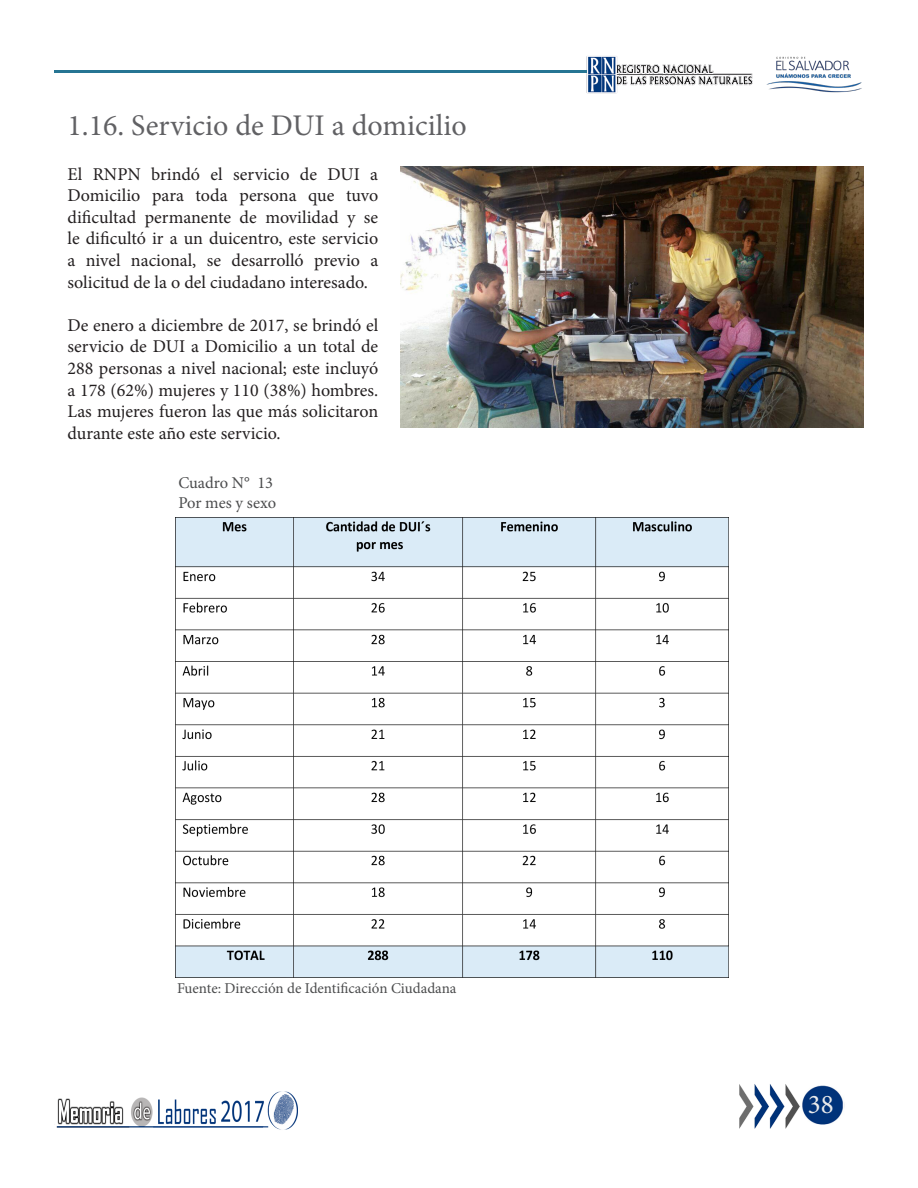
<style>
.page{position:relative;width:918px;height:1188px;background:#fff}
.page>*{position:absolute;margin:0;border:0;box-sizing:border-box;transform-origin:0 0}
.t1{font:30px "Minion Pro";color:#616164}
.t2{font:27px "Minion Pro";color:#e9eaeb}
.t3{font:18px/21.6px "Minion Pro";color:#231f20;text-align:justify}
.t4{font:16.5px "Minion Pro";color:#4b4c4d}
.t5{font:15px "Minion Pro";color:#4b4c4d}
</style>
<div class="page">
<img style="left:587px;top:56px;width:166px;height:38px">
<img style="left:739px;top:1084px;width:106px;height:45px">
<img style="left:56px;top:1091px;width:242px;height:39px">
<img style="left:766px;top:56px;width:96px;height:37px">
<hr style="left:54px;top:71px;width:533px;height:2px;background:#267593">
<img style="left:400px;top:166px;width:464px;height:261px">
<img style="left:176px;top:517px;width:553px;height:460px">
<p class="t1" style="left:68px;top:106px;width:401px">1.16. Servicio de DUI a domicilio</p>
<p class="t3" style="left:68px;top:163px;width:312px">El RNPN brindó el servicio de DUI a Domicilio para toda persona que tuvo dificultad permanente de movilidad y se le dificultó ir a un duicentro, este servicio a nivel nacional, se desarrolló previo a solicitud de la o del ciudadano interesado.</p>
<p class="t3" style="left:68px;top:314px;width:312px">De enero a diciembre de 2017, se brindó el servicio de DUI a Domicilio a un total de 288 personas a nivel nacional; este incluyó a 178 (62%) mujeres y 110 (38%) hombres.<br>Las mujeres fueron las que más solicitaron durante este año este servicio.</p>
<p class="t4" style="left:178px;top:472px;width:96px">Cuadro N° 13</p>
<p class="t4" style="left:178px;top:492px;width:99px">Por mes y sexo</p>
<p class="t5" style="left:177px;top:979px;width:281px">Fuente: Dirección de Identificación Ciudadana</p>
<p class="t2" style="left:808px;top:1087px;width:27px">38</p>
</div>
